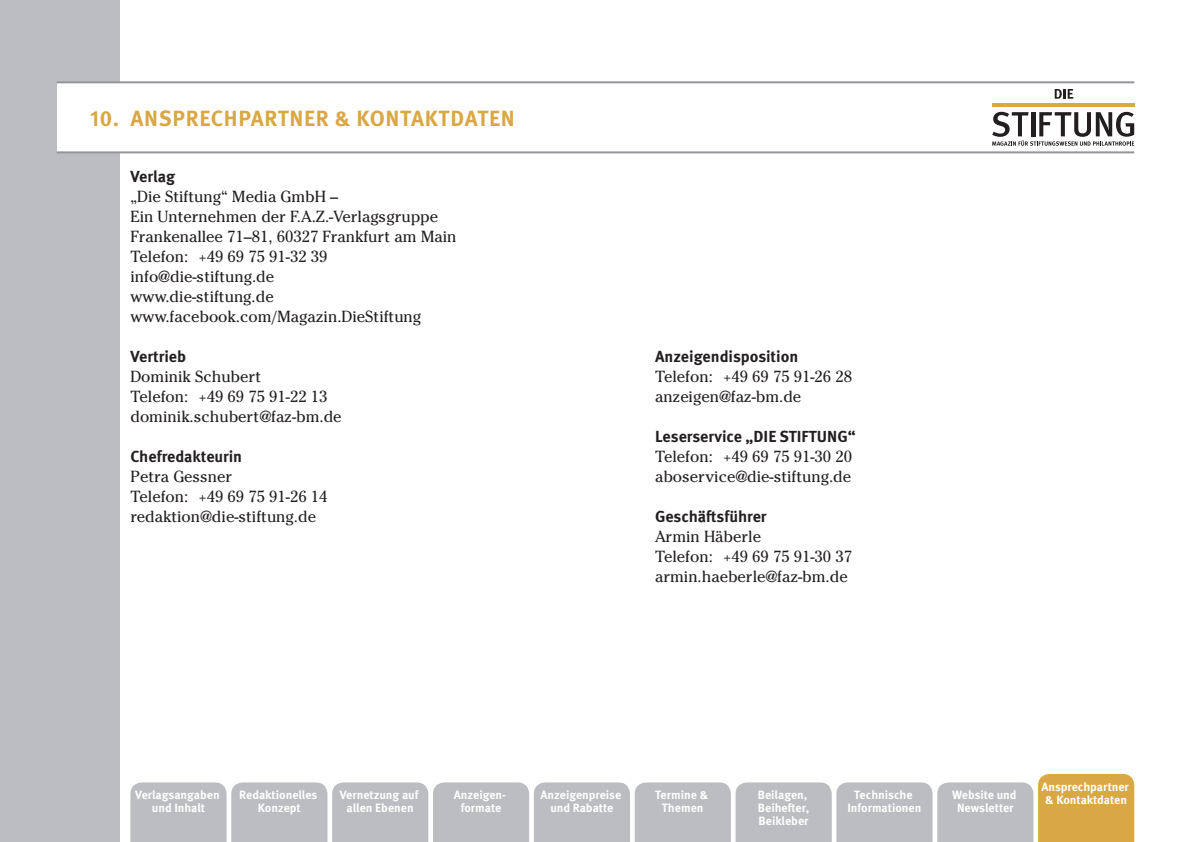
<style>
.page{position:relative;width:1191px;height:842px;background:#fff}
.page>*{position:absolute;margin:0;border:0;box-sizing:border-box;transform-origin:0 0}
.t1{font:700 22px "Meta OT";letter-spacing:.03em;color:#daa745}
.t2{font:16px/20px "Cheltenham Std";color:#231f20}
.t3{font:700 16px "Meta OT";color:#231f20}
.t4{font:700 12px/13px "Meta OT";color:#fff;text-align:center}
</style>
<div class="page">
<div style="left:0;top:0;width:119px;height:842px;background:#bcbdc0"></div>
<div style="left:57px;top:83px;width:73px;height:68px;background:#fff"></div>
<hr style="left:57px;top:81px;width:1077px;height:2px;background:#939598">
<hr style="left:57px;top:151px;width:1077px;height:2px;background:#939598">
<svg style="left:1054px;top:89px;width:19px;height:10px"></svg>
<svg style="left:992px;top:112px;width:142px;height:34px"></svg>
<hr style="left:992px;top:104px;width:142px;height:3px;background:#daa745">
<svg style="left:130px;top:774px;width:1004px;height:68px;background:#c9c5be"></svg>
<h1 class="t1" style="left:90px;top:104px;width:426px">10. ANSPRECHPARTNER &amp; KONTAKTDATEN</h1>
<p class="t3" style="left:130px;top:166px;width:46px">Verlag</p>
<p class="t2" style="left:130px;top:187px;width:328px">„Die Stiftung“ Media GmbH –<br>Ein Unternehmen der F.A.Z.-Verlagsgruppe<br>Frankenallee 71–81, 60327 Frankfurt am Main<br>Telefon: +49 69 75 91-32 39 info@die-stiftung.de<br>www.die-stiftung.de www.facebook.com/Magazin.DieStiftung</p>
<p class="t3" style="left:130px;top:346px;width:57px">Vertrieb</p>
<p class="t2" style="left:130px;top:367px;width:213px">Dominik Schubert<br>Telefon: +49 69 75 91-22 13 dominik.schubert@faz-bm.de</p>
<p class="t3" style="left:130px;top:446px;width:113px">Chefredakteurin</p>
<p class="t2" style="left:130px;top:467px;width:198px">Petra Gessner<br>Telefon: +49 69 75 91-26 14 redaktion@die-stiftung.de</p>
<p class="t3" style="left:655px;top:346px;width:145px">Anzeigendisposition</p>
<p class="t2" style="left:655px;top:367px;width:198px">Telefon: +49 69 75 91-26 28 anzeigen@faz-bm.de</p>
<p class="t3" style="left:655px;top:426px;width:202px">Leserservice „DIE STIFTUNG“</p>
<p class="t2" style="left:655px;top:447px;width:198px">Telefon: +49 69 75 91-30 20 aboservice@die-stiftung.de</p>
<p class="t3" style="left:655px;top:506px;width:113px">Geschäftsführer</p>
<p class="t2" style="left:655px;top:527px;width:198px">Armin Häberle<br>Telefon: +49 69 75 91-30 37 armin.haeberle@faz-bm.de</p>
<p class="t4" style="left:340px;top:789px;width:80px">Vernetzung auf allen Ebenen</p>
<p class="t4" style="left:540px;top:789px;width:82px">Anzeigenpreise und Rabatte</p>
<p class="t4" style="left:655px;top:789px;width:55px">Termine &amp;<br>Themen</p>
<p class="t4" style="left:757px;top:789px;width:53px;text-align:left">Beilagen,<br>Beihefter,<br>Beikleber</p>
<p class="t4" style="left:847px;top:789px;width:76px">Technische<br>Informationen</p>
<p class="t4" style="left:952px;top:789px;width:66px">Website und<br>Newsletter</p>
<p class="t4" style="left:1041px;top:780px;width:89px">Ansprechpartner &amp; Kontaktdaten</p>
<p class="t4" style="left:135px;top:789px;width:86px">Verlagsangaben und Inhalt</p>
<p class="t4" style="left:239px;top:789px;width:80px">Redaktionelles<br>Konzept</p>
<p class="t4" style="left:454px;top:789px;width:54px">Anzeigen&shy;formate</p>
</div>
